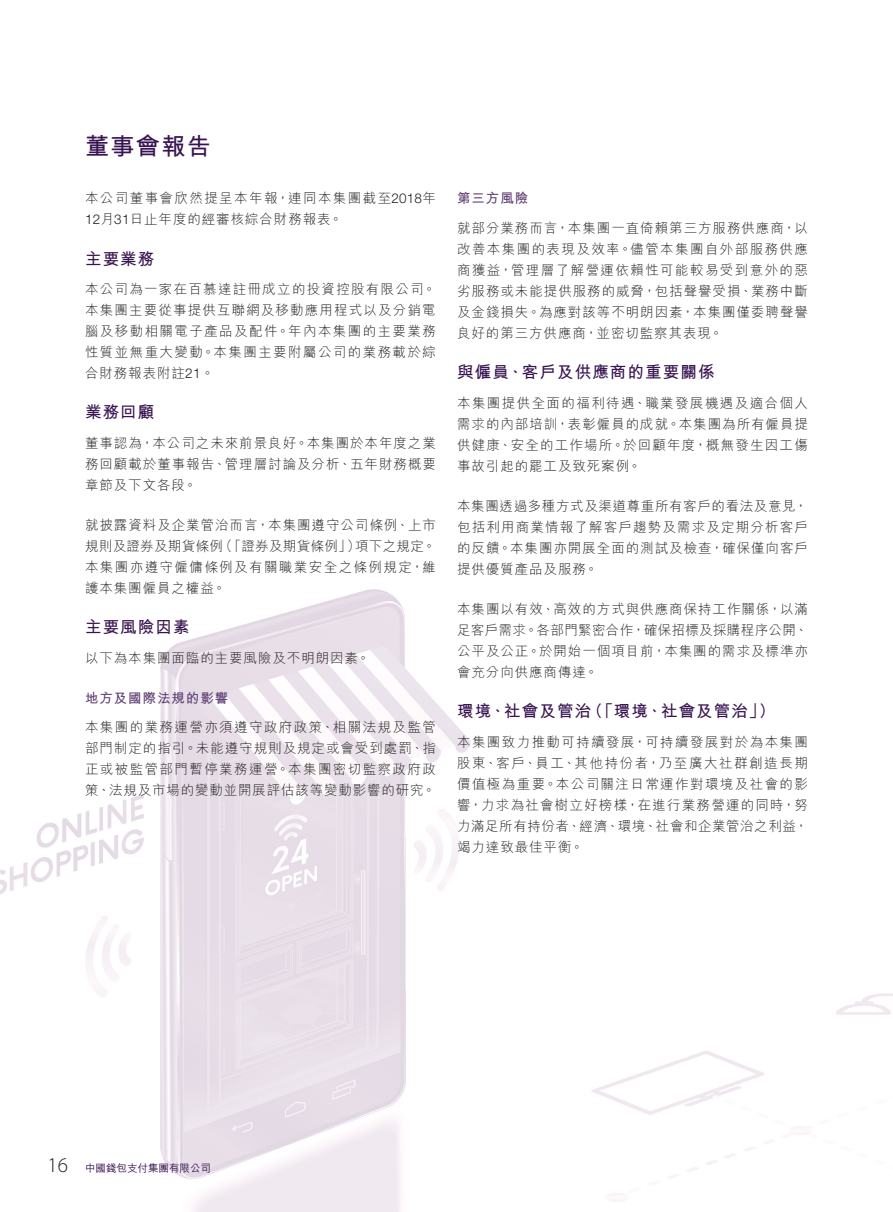
<style>
.page{position:relative;width:893px;height:1212px;background:#fff}
.page>*{position:absolute;margin:0;border:0;box-sizing:border-box;transform-origin:0 0}
.t1{font:700 24px "M Hei HK";letter-spacing:.06em;color:#381451}
.t2{font:700 16.5px "M Hei HK";letter-spacing:.07em;color:#381451}
.t3{font:300 13.5px/21px "M Hei HK";letter-spacing:.07em;color:#231f20;text-align:justify}
.t4{font:300 13.5px/21px "M Hei HK";letter-spacing:.105em;color:#231f20}
.t5{font:700 13.5px "M Hei HK";letter-spacing:.07em;color:#5f3e72}
.t6{font:500 10.5px "M Hei HK";color:#381451}
.s1{font-family:"Helvetica Neue LT Std"}
.s2{font-family:"Myriad Pro";font-weight:300;font-size:21px;color:#231f20}
</style>
<div class="page">
<img style="left:0;top:589px;width:893px;height:623px">
<h1 class="t1" style="left:85px;top:128px;width:127px">董事會報告</h1>
<p class="t4" style="left:85px;top:188px;width:352px">本公司董事會欣然提呈本年報，連同本集團截至<span class="s1">2018</span>年<br><span class="s1">12</span>月<span class="s1">31</span>日止年度的經審核綜合財務報表。</p>
<p class="t2" style="left:85px;top:246px;width:71px">主要業務</p>
<p class="t3" style="left:85px;top:278px;width:352px">本公司為一家在百慕達註冊成立的投資控股有限公司。本集團主要從事提供互聯網及移動應用程式以及分銷電腦及移動相關電子產品及配件。年內本集團的主要業務性質並無重大變動。本集團主要附屬公司的業務載於綜合財務報表附註<span class="s1">21</span>。</p>
<p class="t2" style="left:85px;top:400px;width:71px">業務回顧</p>
<p class="t3" style="left:85px;top:432px;width:352px">董事認為，本公司之未來前景良好。本集團於本年度之業務回顧載於董事報告、管理層討論及分析、五年財務概要章節及下文各段。</p>
<p class="t3" style="left:85px;top:514px;width:352px">就披露資料及企業管治而言，本集團遵守公司條例、上市規則及證券及期貨條例（「證券及期貨條例」）項下之規定。本集團亦遵守僱傭條例及有關職業安全之條例規定，維護本集團僱員之權益。</p>
<p class="t2" style="left:85px;top:615px;width:106px">主要風險因素</p>
<p class="t3" style="left:85px;top:647px;width:287px">以下為本集團面臨的主要風險及不明朗因素。</p>
<p class="t5" style="left:85px;top:688px;width:145px">地方及國際法規的影響</p>
<p class="t3" style="left:85px;top:716px;width:352px">本集團的業務運營亦須遵守政府政策、相關法規及監管部門制定的指引。未能遵守規則及規定或會受到處罰、指正或被監管部門暫停業務運營。本集團密切監察政府政策、法規及市場的變動並開展評估該等變動影響的研究。</p>
<p class="t5" style="left:457px;top:189px;width:73px">第三方風險</p>
<p class="t3" style="left:457px;top:217px;width:352px">就部分業務而言，本集團一直倚賴第三方服務供應商，以改善本集團的表現及效率。儘管本集團自外部服務供應商獲益，管理層了解營運依賴性可能較易受到意外的惡劣服務或未能提供服務的威脅，包括聲譽受損、業務中斷及金錢損失。為應對該等不明朗因素，本集團僅委聘聲譽良好的第三方供應商，並密切監察其表現。</p>
<p class="t2" style="left:457px;top:360px;width:259px">與僱員、客戶及供應商的重要關係</p>
<p class="t3" style="left:457px;top:392px;width:352px">本集團提供全面的福利待遇、職業發展機遇及適合個人需求的內部培訓，表彰僱員的成就。本集團為所有僱員提供健康、安全的工作場所。於回顧年度，概無發生因工傷事故引起的罷工及致死案例。</p>
<p class="t3" style="left:457px;top:495px;width:352px">本集團透過多種方式及渠道尊重所有客戶的看法及意見，包括利用商業情報了解客戶趨勢及需求及定期分析客戶的反饋。本集團亦開展全面的測試及檢查，確保僅向客戶提供優質產品及服務。</p>
<p class="t3" style="left:457px;top:598px;width:352px">本集團以有效、高效的方式與供應商保持工作關係，以滿足客戶需求。各部門緊密合作，確保招標及採購程序公開、公平及公正。於開始一個項目前，本集團的需求及標準亦會充分向供應商傳達。</p>
<p class="t2" style="left:457px;top:699px;width:320px">環境、社會及管治（「環境、社會及管治」）</p>
<p class="t3" style="left:457px;top:731px;width:352px">本集團致力推動可持續發展，可持續發展對於為本集團股東、客戶、員工、其他持份者，乃至廣大社群創造長期價值極為重要。本公司關注日常運作對環境及社會的影響，力求為社會樹立好榜樣，在進行業務營運的同時，努力滿足所有持份者、經濟、環境、社會和企業管治之利益，竭力達致最佳平衡。</p>
<p class="t6" style="left:48px;top:1160px;width:165px"><span class="s2">16</span> 中國錢包支付集團有限公司</p>
</div>
